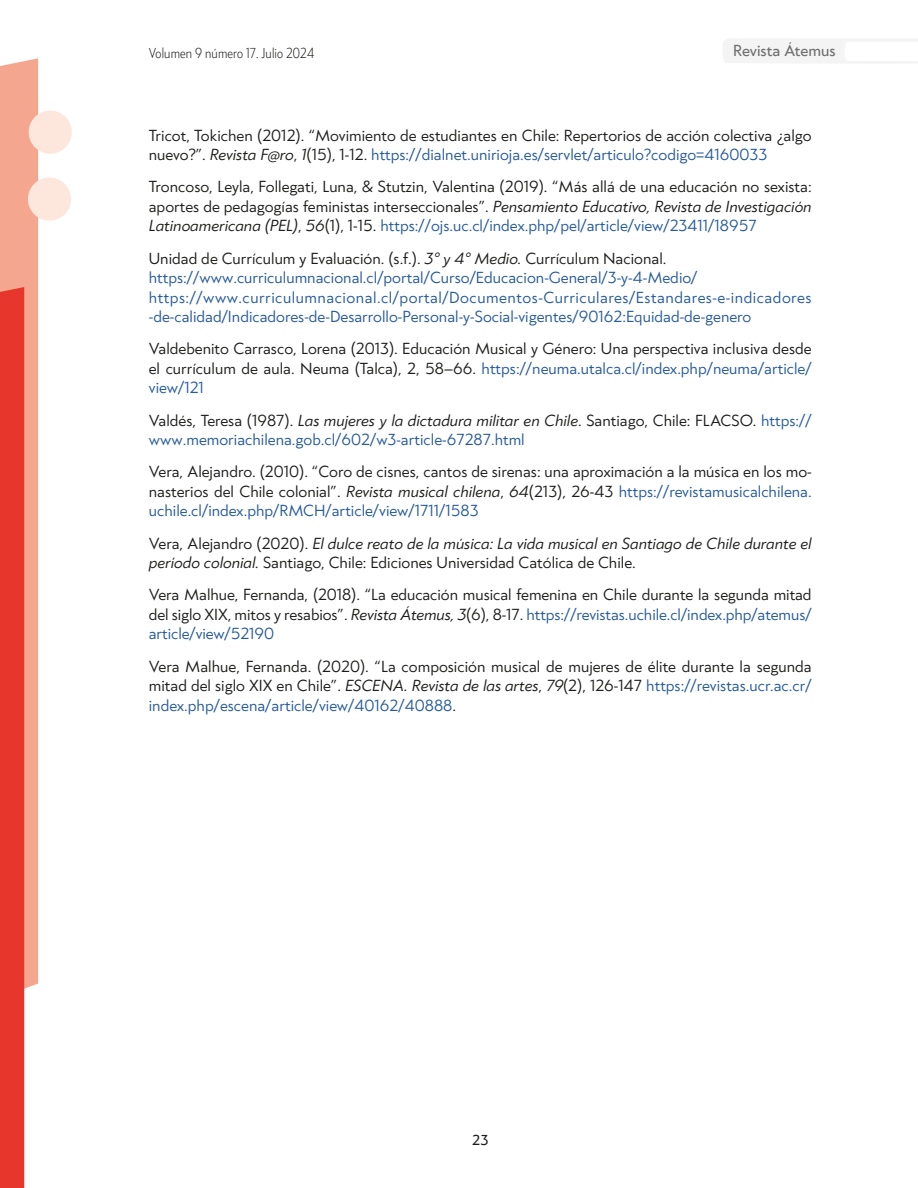
<style>
.page{position:relative;width:918px;height:1188px;background:#fff}
.page>*{position:absolute;margin:0;border:0;box-sizing:border-box;transform-origin:0 0}
.t1{font:15px/19.5px "Klein";color:#1d1d1b;text-align:justify}
.t2{font:15px/19.5px "Klein";color:#275b9c}
.t3{font:italic 15px/19.5px "Klein";color:#1d1d1b}
.t4{font:15px "Klein";color:#70706f}
.t5{font:300 13.5px "Klein Condensed";letter-spacing:.01em;color:#1d1d1b}
.t6{font:13.5px "Klein";color:#1d1d1b}
.s1{font-style:italic}
.s2{color:#275b9c}
.s3{color:#1d1d1b}
.s4{font-style:italic;color:#1d1d1b}
.s5{font-style:normal}
</style>
<div class="page">
<svg style="left:723px;top:39px;width:195px;height:24px"></svg>
<svg style="left:0;top:58px;width:72px;height:1130px"></svg>
<p class="t5" style="left:149px;top:43px;width:167px">Volumen 9 número 17. Julio 2024</p>
<p class="t4" style="left:733px;top:39px;width:104px">Revista Átemus</p>
<p class="t1" style="left:149px;top:125px;width:664px">Tricot, Tokichen (2012). “Movimiento de estudiantes en Chile: Repertorios de acción colectiva ¿algo nuevo?”. <span class="s1">Revista F@ro</span>, <span class="s1">1</span>(15), 1-12. <span class="s2">https://dialnet.unirioja.es/servlet/articulo?codigo=4160033</span></p>
<p class="t1" style="left:149px;top:177px;width:664px">Troncoso, Leyla, Follegati, Luna, &amp; Stutzin, Valentina (2019). “Más allá de una educación no sexista: aportes de pedagogías feministas interseccionales”. <span class="s1">Pensamiento Educativo, Revista de Investigación Latinoamericana (PEL)</span>, <span class="s1">56</span>(1), 1-15. <span class="s2">https://ojs.uc.cl/index.php/pel/article/view/23411/18957</span></p>
<p class="t2" style="left:149px;top:248px;width:664px"><span class="s3">Unidad de Currículum y Evaluación. (s.f.).</span> <span class="s4">3° y 4° Medio.</span> <span class="s3">Currículum Nacional. </span>https://www.curriculumnacional.cl/portal/Curso/Educacion-General/3-y-4-Medio/ https://www.curriculumnacional.cl/portal/Documentos-Curriculares/Estandares-e-indicadores -de-calidad/Indicadores-de-Desarrollo-Personal-y-Social-vigentes/90162:Equidad-de-genero</p>
<p class="t1" style="left:149px;top:339px;width:664px">Valdebenito Carrasco, Lorena (2013). Educación Musical y Género: Una perspectiva inclusiva desde el currículum de aula. Neuma (Talca), 2, 58–66. <span class="s2">https://neuma.utalca.cl/index.php/neuma/article/ view/121</span></p>
<p class="t2" style="left:149px;top:410px;width:664px"><span class="s3">Valdés, Teresa (1987).</span> <span class="s4">Las mujeres y la dictadura militar en Chile</span><span class="s3">. Santiago, Chile: FLACSO.</span> https:// www.memoriachilena.gob.cl/602/w3-article-67287.html</p>
<p class="t1" style="left:149px;top:462px;width:664px">Vera, Alejandro. (2010). “Coro de cisnes, cantos de sirenas: una aproximación a la música en los mo&shy;nasterios del Chile colonial”. <span class="s1">Revista musical chilena</span>, <span class="s1">64</span>(213), 26-43 <span class="s2">https://revistamusicalchilena. uchile.cl/index.php/RMCH/article/view/1711/1583</span></p>
<p class="t3" style="left:149px;top:533px;width:664px"><span class="s5">Vera, Alejandro (2020).</span> El dulce reato de la música: La vida musical en Santiago de Chile durante el período colonial. <span class="s5">Santiago, Chile: Ediciones Universidad Católica de Chile.</span></p>
<p class="t1" style="left:149px;top:585px;width:664px">Vera Malhue, Fernanda, (2018). “La educación musical femenina en Chile durante la segunda mitad del siglo XIX, mitos y resabios”. <span class="s1">Revista Átemus, 3</span>(6), 8-17. <span class="s2">https://revistas.uchile.cl/index.php/atemus/ article/view/52190</span></p>
<p class="t1" style="left:149px;top:656px;width:664px">Vera Malhue, Fernanda. (2020). “La composición musical de mujeres de élite durante la segunda mitad del siglo XIX en Chile”. <span class="s1">ESCENA. Revista de las artes</span>, <span class="s1">79</span>(2), 126-147 <span class="s2">https://revistas.ucr.ac.cr/ index.php/escena/article/view/40162/40888</span>.</p>
<p class="t6" style="left:472px;top:1130px;width:18px">23</p>
</div>
